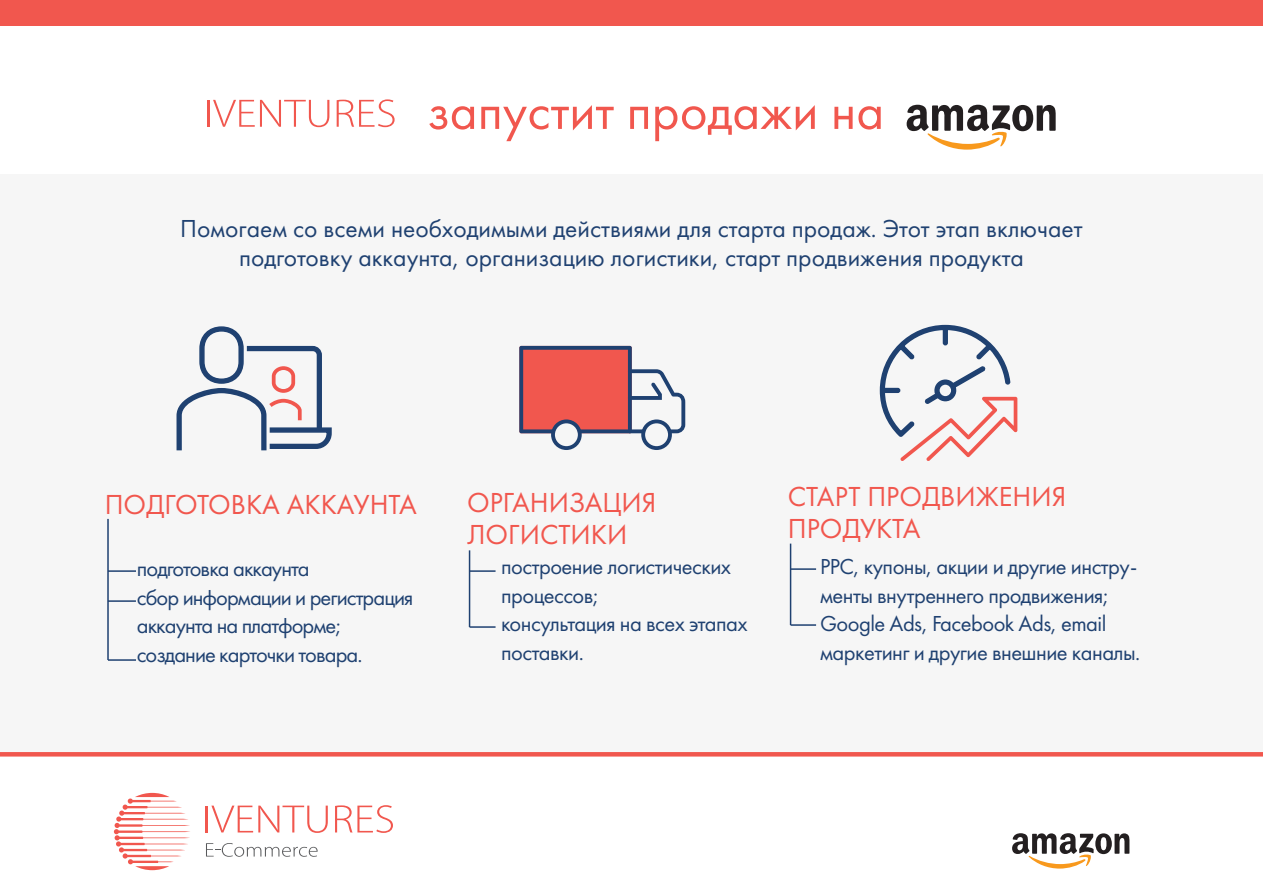
<style>
.page{position:relative;width:1263px;height:893px;background:#fff}
.page>*{position:absolute;margin:0;border:0;box-sizing:border-box;transform-origin:0 0}
.t1{font:53.4px "Futura New";color:#f1574e}
.t2{font:28.5px/32px "Futura New";color:#f1574e}
.t3{font:25.5px/28.5px "Futura New";color:#1f4171;text-align:center}
.t4{font:22.5px/28.5px "Futura New";letter-spacing:-.025em;color:#1f4171}
</style>
<div class="page">
<div style="left:0;top:174px;width:1263px;height:580px;background:#f6f6f6"></div>
<div style="left:0;top:1px;width:1263px;height:25px;background:#f1574e"></div>
<hr style="left:0;top:752px;width:1263px;height:4px;background:#f1574e">
<svg style="left:1012px;top:833px;width:117px;height:36px"></svg>
<hr style="left:206px;top:806px;width:2px;height:26px;background:#f1574e">
<svg style="left:211px;top:806px;width:117px;height:27px"></svg>
<svg style="left:335px;top:805px;width:58px;height:28px"></svg>
<svg style="left:206px;top:843px;width:112px;height:14px"></svg>
<svg style="left:114px;top:793px;width:76px;height:77px"></svg>
<hr style="left:107px;top:519px;width:2px;height:141px;background:#1f4171">
<hr style="left:108px;top:600px;width:28px;height:2px;background:#1f4171">
<hr style="left:108px;top:659px;width:28px;height:2px;background:#1f4171">
<hr style="left:108px;top:570px;width:28px;height:2px;background:#1f4171">
<hr style="left:469px;top:550px;width:1px;height:77px;background:#1f4171">
<hr style="left:470px;top:626px;width:26px;height:2px;background:#1f4171">
<hr style="left:470px;top:570px;width:26px;height:2px;background:#1f4171">
<hr style="left:790px;top:544px;width:1px;height:81px;background:#1f4171">
<hr style="left:790px;top:624px;width:26px;height:2px;background:#1f4171">
<hr style="left:790px;top:568px;width:26px;height:2px;background:#1f4171">
<svg style="left:907px;top:105px;width:149px;height:45px"></svg>
<hr style="left:207px;top:100px;width:2px;height:27px;background:#f1574e">
<svg style="left:213px;top:100px;width:116px;height:27px"></svg>
<svg style="left:337px;top:99px;width:58px;height:28px"></svg>
<svg style="left:176px;top:326px;width:156px;height:125px"></svg>
<svg style="left:519px;top:346px;width:166px;height:104px"></svg>
<svg style="left:879px;top:324px;width:138px;height:137px"></svg>
<h1 class="t1" style="left:427px;top:79px;width:459px">запустит продажи на</h1>
<p class="t3" style="left:180px;top:214px;width:904px">Помогаем со всеми необходимыми действиями для старта продаж. Этот этап включает подготовку аккаунта, организацию логистики, старт продвижения продукта</p>
<p class="t2" style="left:105px;top:488px;width:314px">ПОДГОТОВКА АККАУНТА</p>
<p class="t2" style="left:467px;top:486px;width:191px">ОРГАНИЗАЦИЯ<br>ЛОГИСТИКИ</p>
<p class="t2" style="left:788px;top:480px;width:280px">СТАРТ ПРОДВИЖЕНИЯ<br>ПРОДУКТА</p>
<p class="t4" style="left:501px;top:552px;width:248px">построение логистических процессов;<br>консультация на всех этапах поставки.</p>
<p class="t4" style="left:820px;top:552px;width:322px">PPС, купоны, акции и другие инстру&shy;менты внутреннего продвижения; Google Ads, Facebook Ads, email маркетинг и другие внешние каналы.</p>
<p class="t4" style="left:137px;top:554px;width:278px">подготовка аккаунта<br>сбор информации и регистрация аккаунта на платформе; создание карточки товара.</p>
</div>
